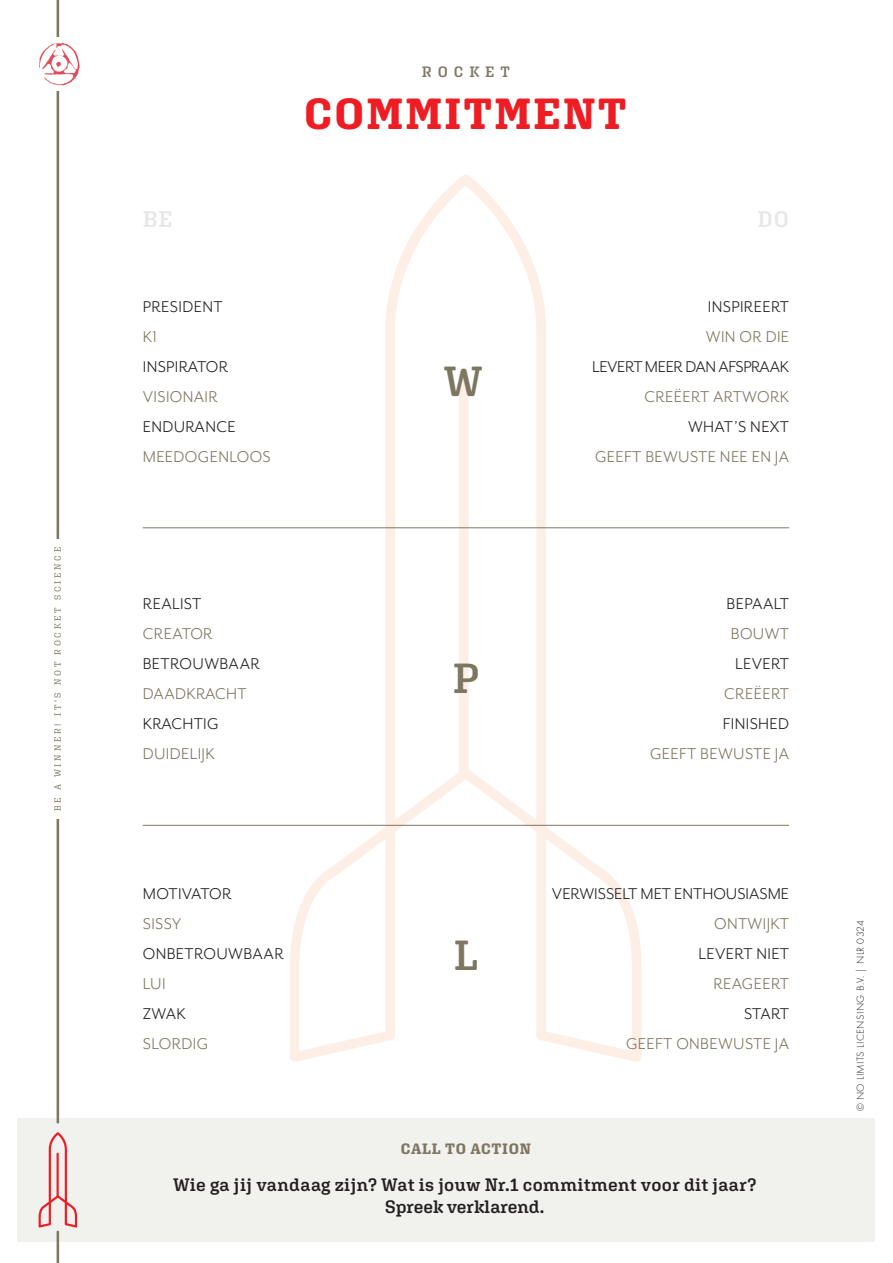
<style>
.page{position:relative;width:893px;height:1263px;background:#fff}
.page>*{position:absolute;margin:0;border:0;box-sizing:border-box;transform-origin:0 0}
.t1{font:700 43.5px "Aglet Slab";letter-spacing:.05em;color:#ee1d23}
.t2{font:600 42px "Aglet Slab";color:#7e7660}
.t3{font:600 22.5px "Aglet Slab";color:#e6e7e9}
.t4{font:18px "Mr Eaves San OT";letter-spacing:.02em;color:#7e7660}
.t5{font:18px "Mr Eaves San OT";letter-spacing:.02em;color:#231f20}
.t6{font:600 18px/21.6px "Aglet Slab";letter-spacing:.01em;color:#231f20;text-align:center}
.t7{font:18px "Mr Eaves San OT";color:#231f20}
.t8{font:18px "Mr Eaves San OT";letter-spacing:-.02em;color:#231f20}
.t9{font:700 15px "Aglet Slab";letter-spacing:.05em;color:#7e7660}
.t10{font:600 15px "Aglet Slab";letter-spacing:.4em;color:#7e7660}
.t11{font:300 10.5px "Futura PT";letter-spacing:.04em;color:#231f20}
.t12{font:9px "Aglet Slab";letter-spacing:.3em;color:#7e7660}
</style>
<div class="page">
<svg style="left:290px;top:175px;width:351px;height:887px"></svg>
<div style="left:18px;top:1118px;width:857px;height:123px;background:#f1f1ee"></div>
<svg style="left:39px;top:1132px;width:38px;height:95px"></svg>
<hr style="left:57px;top:1153px;width:2px;height:44px;background:#ee1d23">
<hr style="left:57px;top:0;width:2px;height:1122px;background:#7e7660">
<div style="left:49px;top:539px;width:18px;height:280px;background:#fff"></div>
<hr style="left:57px;top:1232px;width:2px;height:31px;background:#7e7660">
<hr style="left:143px;top:825px;width:646px;height:1px;background:#7e7660">
<hr style="left:143px;top:527px;width:646px;height:1px;background:#7e7660">
<img style="left:39px;top:38px;width:41px;height:52px">
<p class="t12" style="left:52px;top:811px;width:266px;rotate:-90deg">BE A WINNER! IT’S NOT ROCKET SCIENCE</p>
<p class="t10" style="left:422px;top:63px;width:90px">ROCKET</p>
<h1 class="t1" style="left:304px;top:87px;width:324px">COMMITMENT</h1>
<p class="t3" style="left:143px;top:206px;width:31px">BE</p>
<p class="t3" style="left:757px;top:206px;width:33px">DO</p>
<p class="t5" style="left:143px;top:297px;width:81px">PRESIDENT</p>
<p class="t4" style="left:143px;top:327px;width:16px">K1</p>
<p class="t5" style="left:143px;top:357px;width:87px">INSPIRATOR</p>
<p class="t4" style="left:143px;top:387px;width:77px">VISIONAIR</p>
<p class="t5" style="left:143px;top:417px;width:94px">ENDURANCE</p>
<p class="t4" style="left:143px;top:447px;width:129px">MEEDOGENLOOS</p>
<p class="t5" style="left:143px;top:594px;width:60px">REALIST</p>
<p class="t4" style="left:143px;top:624px;width:72px">CREATOR</p>
<p class="t5" style="left:143px;top:654px;width:119px">BETROUWBAAR</p>
<p class="t4" style="left:143px;top:684px;width:105px">DAADKRACHT</p>
<p class="t5" style="left:143px;top:714px;width:77px">KRACHTIG</p>
<p class="t4" style="left:143px;top:744px;width:73px">DUIDELIJK</p>
<p class="t7" style="left:143px;top:884px;width:90px">MOTIVATOR</p>
<p class="t4" style="left:143px;top:914px;width:40px">SISSY</p>
<p class="t5" style="left:143px;top:944px;width:143px">ONBETROUWBAAR</p>
<p class="t4" style="left:143px;top:974px;width:24px">LUI</p>
<p class="t5" style="left:143px;top:1004px;width:44px">ZWAK</p>
<p class="t4" style="left:143px;top:1034px;width:67px">SLORDIG</p>
<h2 class="t2" style="left:444px;top:356px;width:40px">W</h2>
<p class="t5" style="left:708px;top:297px;width:83px">INSPIREERT</p>
<p class="t4" style="left:706px;top:327px;width:85px">WIN OR DIE</p>
<p class="t8" style="left:592px;top:357px;width:199px">LEVERT MEER DAN AFSPRAAK</p>
<p class="t4" style="left:644px;top:387px;width:146px">CREËERT ARTWORK</p>
<p class="t5" style="left:688px;top:417px;width:103px">WHAT’S NEXT</p>
<p class="t4" style="left:595px;top:447px;width:196px">GEEFT BEWUSTE NEE EN JA</p>
<h2 class="t2" style="left:453px;top:653px;width:28px">P</h2>
<p class="t5" style="left:727px;top:594px;width:64px">BEPAALT</p>
<p class="t4" style="left:731px;top:624px;width:60px">BOUWT</p>
<p class="t5" style="left:735px;top:654px;width:56px">LEVERT</p>
<p class="t4" style="left:724px;top:684px;width:66px">CREËERT</p>
<p class="t5" style="left:723px;top:714px;width:68px">FINISHED</p>
<p class="t4" style="left:650px;top:744px;width:141px">GEEFT BEWUSTE JA</p>
<h2 class="t2" style="left:454px;top:930px;width:26px">L</h2>
<p class="t7" style="left:552px;top:884px;width:239px">VERWISSELT MET ENTHOUSIASME</p>
<p class="t4" style="left:714px;top:914px;width:77px">ONTWIJKT</p>
<p class="t5" style="left:698px;top:944px;width:92px">LEVERT NIET</p>
<p class="t4" style="left:713px;top:974px;width:77px">REAGEERT</p>
<p class="t5" style="left:744px;top:1004px;width:47px">START</p>
<p class="t4" style="left:626px;top:1034px;width:165px">GEEFT ONBEWUSTE JA</p>
<p class="t9" style="left:401px;top:1139px;width:132px">CALL TO ACTION</p>
<p class="t6" style="left:173px;top:1174px;width:585px">Wie ga jij vandaag zijn? Wat is jouw Nr.1 commitment voor dit jaar?<br>Spreek verklarend.</p>
<p class="t11" style="left:854px;top:1111px;width:193px;rotate:-90deg">© NO LIMITS LICENSING B.V. | NLR 0324</p>
</div>
